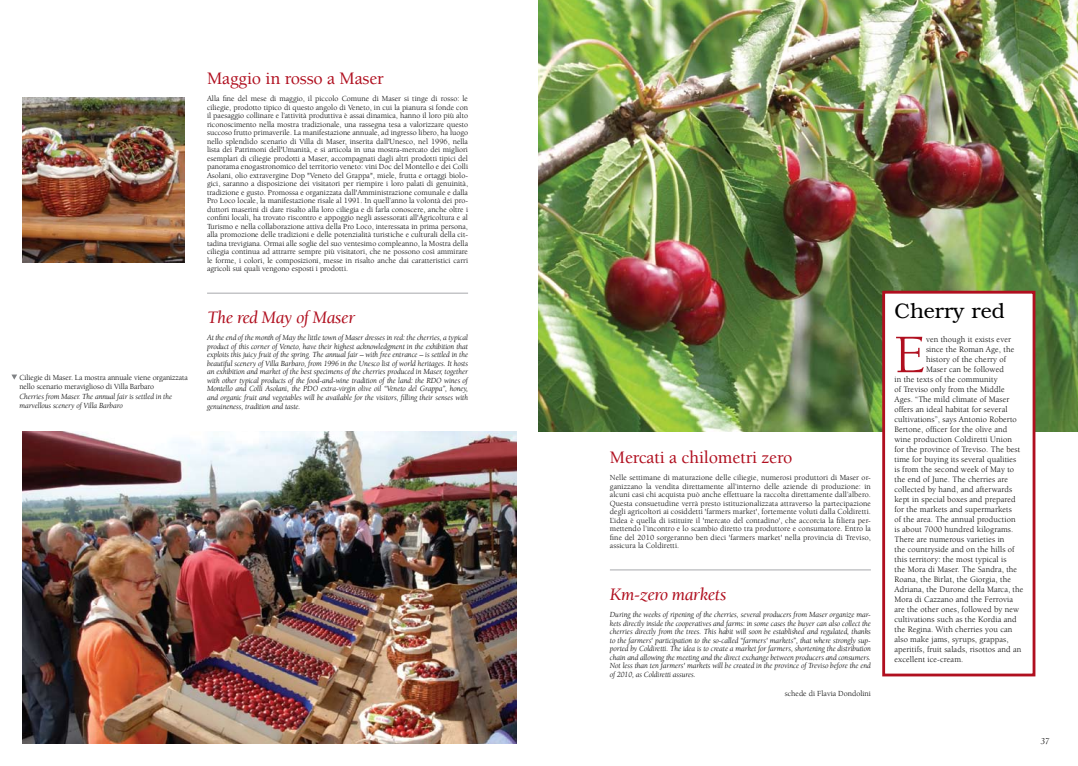
<style>
.page{position:relative;width:1078px;height:766px;background:#fff}
.page>*{position:absolute;margin:0;border:0;box-sizing:border-box;transform-origin:0 0}
.t1{font:55.7px "Berkeley";color:#b00f1f}
.t2{font:300 21px "Bookman";color:#000}
.t3{font:500 18px "Berkeley";letter-spacing:-.01em;color:#b00f1f}
.t4{font:italic 18px "Berkeley";letter-spacing:-.025em;color:#b00f1f}
.t5{font:italic 9px "Berkeley";color:#000}
.t6{font:8.5px "Berkeley";letter-spacing:.01em;color:#000}
.t7{font:8px/8.5px "Berkeley";color:#000;text-align:justify}
.t8{font:italic 8px/8.5px "Berkeley";letter-spacing:-.01em;color:#000;text-align:justify}
</style>
<div class="page">
<img style="left:539px;top:0;width:538px;height:431px">
<div style="left:882px;top:291px;width:153px;height:385px;background:#fff;border:3px solid #b00f1f"></div>
<img style="left:23px;top:431px;width:493px;height:312px">
<hr style="left:207px;top:293px;width:261px;height:1px;background:#a7a9ac">
<img style="left:23px;top:97px;width:161px;height:165px">
<hr style="left:609px;top:569px;width:261px;height:1px;background:#a7a9ac">
<svg style="left:11px;top:374px;width:6px;height:5px"></svg>
<p class="t7" style="left:19px;top:372px;width:170px;line-height:9.5px">Ciliegie di Maser. La mostra annuale viene organizzata nello scenario meraviglioso di Villa Barbaro</p>
<p class="t8" style="left:19px;top:391px;width:154px;line-height:9.5px">Cherries from Maser. The annual fair is settled in the marvellous scenery of Villa Barbaro</p>
<h3 class="t3" style="left:207px;top:69px;width:178px">Maggio in rosso a Maser</h3>
<p class="t7" style="left:207px;top:95px;width:262px">Alla fine del mese di maggio, il piccolo Comune di Maser si tinge di rosso: le ciliegie, prodotto tipico di questo angolo di Veneto, in cui la pianura si fonde con il paesaggio collinare e l’attività produttiva è assai dinamica, hanno il loro più alto riconoscimento nella mostra tradizionale, una rassegna tesa a valorizzare questo succoso frutto primaverile. La manifestazione annuale, ad ingresso libero, ha luogo nello splendido scenario di Villa di Maser, inserita dall'Unesco, nel 1996, nella lista dei Patrimoni dell'Umanità, e si articola in una mostra-mercato dei migliori esemplari di ciliegie prodotti a Maser, accompagnati dagli altri prodotti tipici del panorama enogastronomico del territorio veneto: vini Doc del Montello e dei Colli Asolani, olio extravergine Dop "Veneto del Grappa", miele, frutta e ortaggi biolo&shy;gici, saranno a disposizione dei visitatori per riempire i loro palati di genuinità, tradizione e gusto. Promossa e organizzata dall'Amministrazione comunale e dalla Pro Loco locale, la manifestazione risale al 1991. In quell’anno la volontà dei pro&shy;duttori maserini di dare risalto alla loro ciliegia e di farla conoscere, anche oltre i confini locali, ha trovato riscontro e appoggio negli assessorati all'Agricoltura e al Turismo e nella collaborazione attiva della Pro Loco, interessata in prima persona, alla promozione delle tradizioni e delle potenzialità turistiche e culturali della cit&shy;tadina trevigiana. Ormai alle soglie del suo ventesimo compleanno, la Mostra della ciliegia continua ad attrarre sempre più visitatori, che ne possono così ammirare le forme, i colori, le composizioni, messe in risalto anche dai caratteristici carri agricoli sui quali vengono esposti i prodotti.</p>
<h3 class="t4" style="left:207px;top:308px;width:149px">The red May of Maser</h3>
<p class="t8" style="left:207px;top:334px;width:262px">At the end of the month of May the little town of Maser dresses in red: the cherries, a typical product of this corner of Veneto, have their highest acknowledgment in the exhibition that exploits this juicy fruit of the spring. The annual fair – with free entrance – is settled in the beautiful scenery of Villa Barbaro, from 1996 in the Unesco list of world heritages. It hosts an exhibition and market of the best specimens of the cherries produced in Maser, together with other typical products of the food-and-wine tradition of the land: the RDO wines of Montello and Colli Asolani, the PDO extra-virgin olive oil “Veneto del Grappa”, honey, and organic fruit and vegetables will be available for the visitors, filling their senses with genuineness, tradition and taste.</p>
<h3 class="t3" style="left:609px;top:448px;width:184px">Mercati a chilometri zero</h3>
<p class="t7" style="left:609px;top:473px;width:262px">Nelle settimane di maturazione delle ciliegie, numerosi produttori di Maser or&shy;ganizzano la vendita direttamente all’interno delle aziende di produzione: in alcuni casi chi acquista può anche effettuare la raccolta direttamente dall’albero.<br>Questa consuetudine verrà presto istituzionalizzata attraverso la partecipazione degli agricoltori ai cosiddetti 'farmers market', fortemente voluti dalla Coldiretti.<br>L’idea è quella di istituire il 'mercato del contadino', che accorcia la filiera per&shy;mettendo l’incontro e lo scambio diretto tra produttore e consumatore. Entro la fine del 2010 sorgeranno ben dieci 'farmers market' nella provincia di Treviso, assicura la Coldiretti.</p>
<h3 class="t4" style="left:609px;top:585px;width:118px">Km-zero markets</h3>
<p class="t8" style="left:609px;top:610px;width:262px">During the weeks of ripening of the cherries, several producers from Maser organize mar&shy;kets directly inside the cooperatives and farms: in some cases the buyer can also collect the cherries directly from the trees. This habit will soon be established and regulated, thanks to the farmers' participation to the so-called “farmers' markets”, that where strongly sup&shy;ported by Coldiretti. The idea is to create a market for farmers, shortening the distribution chain and allowing the meeting and the direct exchange between producers and consumers.<br>Not less than ten farmers' markets will be created in the province of Treviso before the end of 2010, as Coldiretti assures.</p>
<p class="t7" style="left:784px;top:689px;width:87px">schede di Flavia Dondolini</p>
<h2 class="t2" style="left:894px;top:298px;width:112px">Cherry red</h2>
<h1 class="t1" style="left:894px;top:325px;width:32px">E</h1>
<p class="t6" style="left:925px;top:335px;width:86px">ven though it exists ever</p>
<p class="t6" style="left:925px;top:345px;width:90px">since the Roman Age, the</p>
<p class="t6" style="left:925px;top:355px;width:82px">history of the cherry of</p>
<p class="t6" style="left:925px;top:365px;width:79px">Maser can be followed</p>
<p class="t6" style="left:894px;top:375px;width:105px">in the texts of the community</p>
<p class="t6" style="left:894px;top:385px;width:112px">of Treviso only from the Middle</p>
<p class="t6" style="left:894px;top:395px;width:116px">Ages. “The mild climate of Maser</p>
<p class="t6" style="left:894px;top:405px;width:115px">offers an ideal habitat for several</p>
<p class="t6" style="left:894px;top:415px;width:124px">cultivations”, says Antonio Roberto</p>
<p class="t6" style="left:894px;top:425px;width:114px">Bertone, officer for the olive and</p>
<p class="t6" style="left:894px;top:435px;width:119px">wine production Coldiretti Union</p>
<p class="t6" style="left:894px;top:445px;width:127px">for the province of Treviso. The best</p>
<p class="t6" style="left:894px;top:455px;width:123px">time for buying its several qualities</p>
<p class="t6" style="left:894px;top:465px;width:121px">is from the second week of May to</p>
<p class="t6" style="left:894px;top:475px;width:115px">the end of June. The cherries are</p>
<p class="t6" style="left:894px;top:485px;width:119px">collected by hand, and afterwards</p>
<p class="t6" style="left:894px;top:495px;width:123px">kept in special boxes and prepared</p>
<p class="t6" style="left:894px;top:505px;width:119px">for the markets and supermarkets</p>
<p class="t6" style="left:894px;top:515px;width:123px">of the area. The annual production</p>
<p class="t6" style="left:894px;top:525px;width:120px">is about 7000 hundred kilograms.</p>
<p class="t6" style="left:894px;top:535px;width:112px">There are numerous varieties in</p>
<p class="t6" style="left:894px;top:545px;width:122px">the countryside and on the hills of</p>
<p class="t6" style="left:894px;top:555px;width:114px">this territory: the most typical is</p>
<p class="t6" style="left:894px;top:565px;width:124px">the Mora di Maser. The Sandra, the</p>
<p class="t6" style="left:894px;top:575px;width:118px">Roana, the Birlat, the Giorgia, the</p>
<p class="t6" style="left:894px;top:585px;width:130px">Adriana, the Durone della Marca, the</p>
<p class="t6" style="left:894px;top:595px;width:120px">Mora di Cazzano and the Ferrovia</p>
<p class="t6" style="left:894px;top:605px;width:126px">are the other ones, followed by new</p>
<p class="t6" style="left:894px;top:615px;width:124px">cultivations such as the Kordia and</p>
<p class="t6" style="left:894px;top:625px;width:119px">the Regina. With cherries you can</p>
<p class="t6" style="left:894px;top:635px;width:116px">also make jams, syrups, grappas,</p>
<p class="t6" style="left:894px;top:645px;width:128px">aperitifs, fruit salads, risottos and an</p>
<p class="t6" style="left:894px;top:655px;width:70px">excellent ice-cream.</p>
<p class="t5" style="left:1040px;top:736px;width:10px">37</p>
</div>
